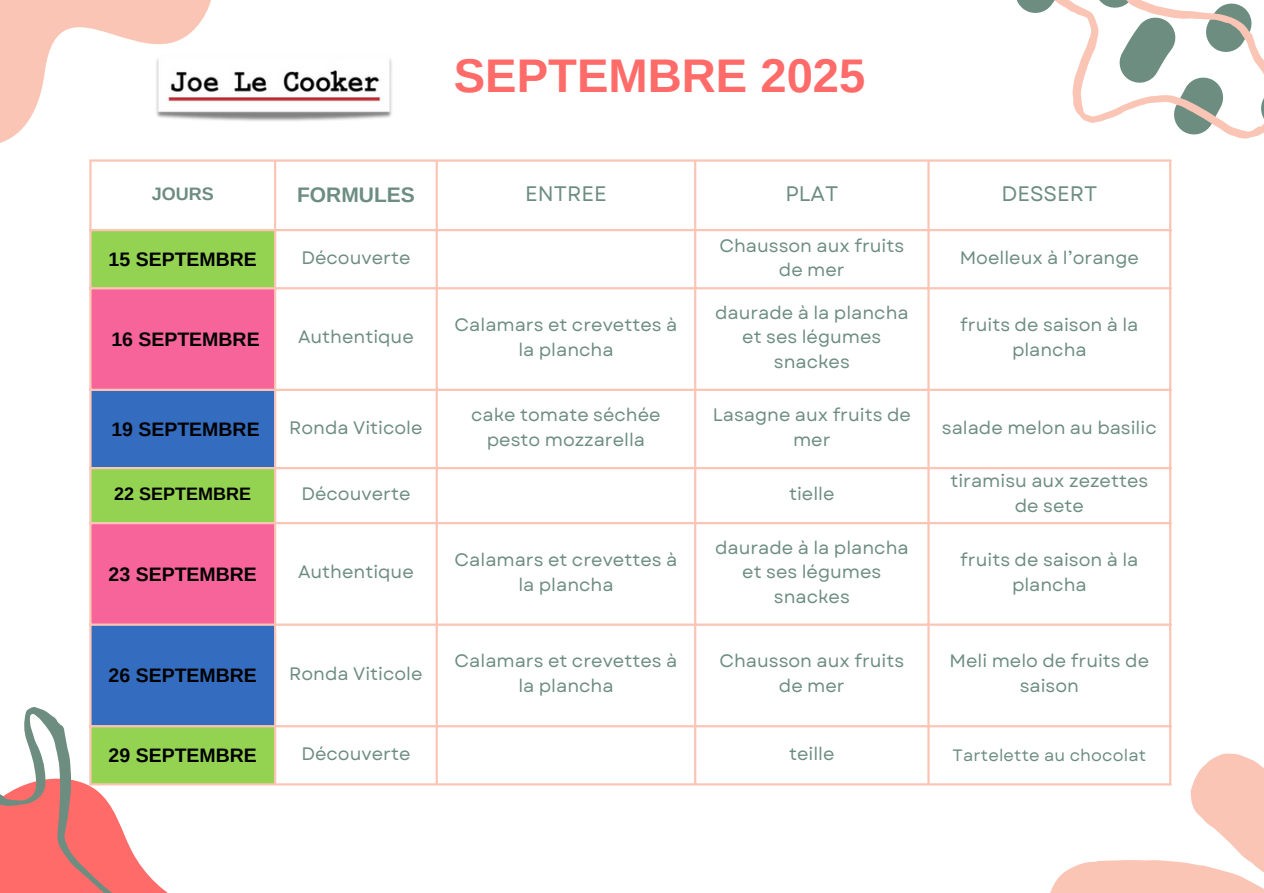
<style>
.page{position:relative;width:1264px;height:893px;background:#fff}
.page>*{position:absolute;margin:0;border:0;box-sizing:border-box;transform-origin:0 0}
.t1{font:700 47.1px "Arimo";color:#ff6b69}
.t2{font:21px "Garet";color:#6d8d81}
.t3{font:700 21px "Arimo";color:#6d8d81}
.t4{font:700 19.5px "Arimo";color:#000}
.t5{font:18px/24.8px "Garet";color:#6d8d81;text-align:center}
.t6{font:700 18px "Arimo";color:#000}
.t7{font:700 18px "Arimo";color:#6d8d81}
.t8{font:16.5px "Garet";letter-spacing:.01em;color:#6d8d81}
</style>
<div class="page">
<svg style="left:0;top:0;width:211px;height:143px"></svg>
<svg style="left:1017px;top:0;width:246px;height:138px"></svg>
<svg style="left:0;top:635px;width:308px;height:257px"></svg>
<div style="left:92px;top:231px;width:182px;height:552px;background:#94d252"></div>
<div style="left:92px;top:289px;width:182px;height:99px;background:#f6649a"></div>
<svg style="left:92px;top:391px;width:182px;height:333px;background:#7e7aa2"></svg>
<hr style="left:89px;top:162px;width:3px;height:621px;background:#fbc5b6">
<hr style="left:274px;top:162px;width:2px;height:621px;background:#fbc5b6">
<hr style="left:435px;top:162px;width:3px;height:621px;background:#fbc5b6">
<hr style="left:694px;top:162px;width:2px;height:621px;background:#fbc5b6">
<hr style="left:927px;top:162px;width:2px;height:621px;background:#fbc5b6">
<hr style="left:1169px;top:162px;width:2px;height:621px;background:#fbc5b6">
<hr style="left:89px;top:159px;width:1082px;height:3px;background:#fbc5b6">
<hr style="left:89px;top:229px;width:1082px;height:2px;background:#fbc5b6">
<hr style="left:89px;top:287px;width:1082px;height:2px;background:#fbc5b6">
<hr style="left:89px;top:388px;width:1082px;height:3px;background:#fbc5b6">
<hr style="left:89px;top:467px;width:1082px;height:2px;background:#fbc5b6">
<hr style="left:89px;top:521px;width:1082px;height:3px;background:#fbc5b6">
<hr style="left:89px;top:623px;width:1082px;height:2px;background:#fbc5b6">
<hr style="left:89px;top:724px;width:1082px;height:3px;background:#fbc5b6">
<hr style="left:89px;top:783px;width:1082px;height:2px;background:#fbc5b6">
<svg style="left:1047px;top:753px;width:216px;height:139px"></svg>
<img style="left:132px;top:55px;width:260px;height:69px">
<p class="t1" style="left:454px;top:49px;width:413px">SEPTEMBRE 2025</p>
<p class="t7" style="left:152px;top:183px;width:63px">JOURS</p>
<p class="t3" style="left:297px;top:183px;width:119px">FORMULES</p>
<p class="t2" style="left:525px;top:178px;width:83px">ENTREE</p>
<h1 class="t2" style="left:785px;top:178px;width:54px">PLAT</h1>
<p class="t2" style="left:1001px;top:178px;width:97px">DESSERT</p>
<p class="t4" style="left:109px;top:248px;width:150px">15 SEPTEMBRE</p>
<p class="t5" style="left:301px;top:245px;width:111px">Découverte</p>
<p class="t4" style="left:111px;top:328px;width:150px">16 SEPTEMBRE</p>
<p class="t5" style="left:298px;top:325px;width:117px">Authentique</p>
<p class="t4" style="left:111px;top:418px;width:150px">19 SEPTEMBRE</p>
<p class="t5" style="left:289px;top:415px;width:135px">Ronda Viticole</p>
<p class="t5" style="left:454px;top:312px;width:224px">Calamars et crevettes à la plancha</p>
<p class="t5" style="left:719px;top:233px;width:186px">Chausson aux fruits de mer</p>
<p class="t5" style="left:715px;top:300px;width:195px">daurade à la plancha et ses légumes snackes</p>
<p class="t5" style="left:471px;top:402px;width:191px">cake tomate séchée pesto mozzarella</p>
<p class="t5" style="left:712px;top:402px;width:200px">Lasagne aux fruits de mer</p>
<p class="t6" style="left:114px;top:483px;width:138px">22 SEPTEMBRE</p>
<p class="t5" style="left:301px;top:481px;width:111px">Découverte</p>
<p class="t5" style="left:789px;top:481px;width:47px">tielle</p>
<p class="t4" style="left:109px;top:562px;width:150px">23 SEPTEMBRE</p>
<p class="t5" style="left:298px;top:559px;width:117px">Authentique</p>
<p class="t5" style="left:454px;top:547px;width:224px">Calamars et crevettes à la plancha</p>
<p class="t5" style="left:715px;top:534px;width:195px">daurade à la plancha et ses légumes snackes</p>
<p class="t5" style="left:959px;top:245px;width:181px">Moelleux à l’orange</p>
<p class="t5" style="left:960px;top:312px;width:180px">fruits de saison à la plancha</p>
<p class="t5" style="left:941px;top:415px;width:216px">salade melon au basilic</p>
<p class="t5" style="left:950px;top:468px;width:199px">tiramisu aux zezettes de sete</p>
<p class="t5" style="left:960px;top:547px;width:180px">fruits de saison à la plancha</p>
<p class="t4" style="left:109px;top:664px;width:150px">26 SEPTEMBRE</p>
<p class="t5" style="left:289px;top:661px;width:135px">Ronda Viticole</p>
<p class="t5" style="left:454px;top:648px;width:224px">Calamars et crevettes à la plancha</p>
<p class="t5" style="left:719px;top:648px;width:186px">Chausson aux fruits de mer</p>
<p class="t5" style="left:949px;top:648px;width:201px">Meli melo de fruits de saison</p>
<p class="t4" style="left:109px;top:744px;width:150px">29 SEPTEMBRE</p>
<p class="t5" style="left:301px;top:741px;width:111px">Découverte</p>
<p class="t5" style="left:789px;top:741px;width:47px">teille</p>
<p class="t8" style="left:952px;top:743px;width:195px">Tartelette au chocolat</p>
</div>
